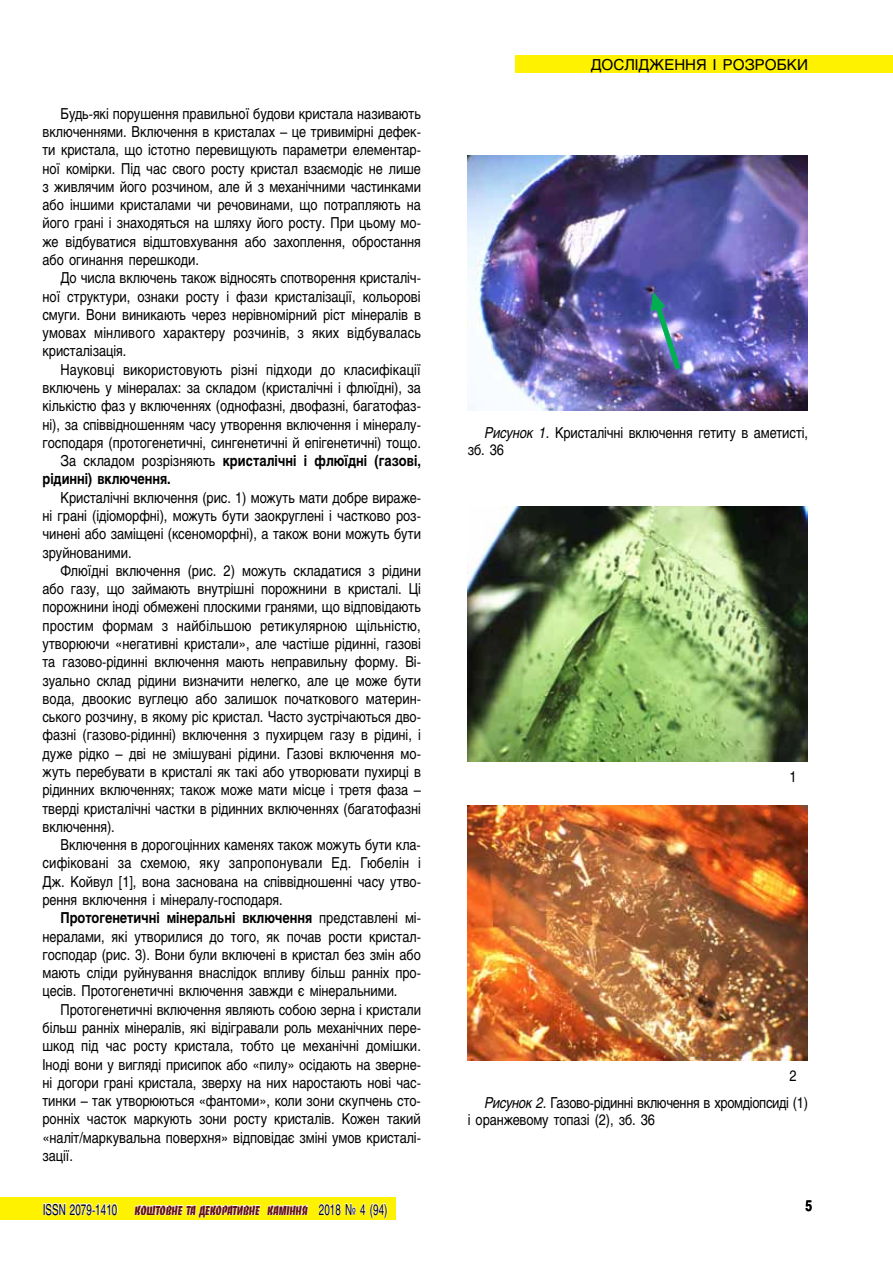
<style>
.page{position:relative;width:893px;height:1263px;background:#fff}
.page>*{position:absolute;margin:0;border:0;box-sizing:border-box;transform-origin:0 0}
.t1{font:15px/18.3px "Helios";letter-spacing:-.005em;color:#000;text-align:justify;scale:.85 1}
.t2{font:15px/16.5px "Helios";letter-spacing:-.025em;color:#000;scale:.85 1}
.t3{font:700 15px "Helios";letter-spacing:.005em;color:#000;scale:.85 1}
.t4{font:15px "Helios";letter-spacing:-.005em;color:#000}
.t5{font:700 15px "Helios";letter-spacing:.005em;color:#000;scale:.8 1}
.t6{font:13.5px "Banco Heavy C";color:#671316;scale:.8 1}
.s1{font-weight:400}
.s2{font-weight:700}
.s3{font-family:"Helios";font-size:15px;color:#000}
.s4{font-style:italic}
</style>
<div class="page">
<div style="left:0;top:1197px;width:395px;height:23px;background:#fff200"></div>
<svg style="left:134px;top:1204px;width:127px;height:14px"></svg>
<svg style="left:267px;top:1204px;width:41px;height:11px"></svg>
<svg style="left:318px;top:1203px;width:70px;height:15px"></svg>
<svg style="left:44px;top:1202px;width:74px;height:13px"></svg>
<div style="left:515px;top:55px;width:378px;height:17px;background:#fff200"></div>
<img style="left:468px;top:155px;width:340px;height:255px">
<img style="left:468px;top:507px;width:340px;height:255px">
<img style="left:468px;top:806px;width:340px;height:255px">
<img style="left:646px;top:290px;width:39px;height:81px">
<p class="t1" style="left:43px;top:104px;width:447px;text-indent:18px">Будь-які порушення правильної будови кристала називають включеннями. Включення в кристалах – це тривимірні дефек&shy;ти кристала, що істотно перевищують параметри елементар&shy;ної комірки. Під час свого росту кристал взаємодіє не лише з живлячим його розчином, але й з механічними частинками або іншими кристалами чи речовинами, що потрапляють на його грані і знаходяться на шляху його росту. При цьому мо&shy;же відбуватися відштовхування або захоплення, обростання або огинання перешкоди.</p>
<p class="t1" style="left:43px;top:269px;width:447px;text-indent:18px">До числа включень також відносять спотворення кристаліч&shy;ної структури, ознаки росту і фази кристалізації, кольорові смуги. Вони виникають через нерівномірний ріст мінералів в умовах мінливого характеру розчинів, з яких відбувалась кристалізація.</p>
<p class="t1" style="left:61px;top:360px;width:425px">Науковці використовують різні підходи до класифікації</p>
<p class="t1" style="left:43px;top:378px;width:447px">включень у мінералах: за складом (кристалічні і флюїдні), за</p>
<p class="t1" style="left:43px;top:397px;width:447px">кількістю фаз у включеннях (однофазні, двофазні, багатофаз-</p>
<p class="t1" style="left:43px;top:415px;width:447px">ні), за співвідношенням часу утворення включення і мінералу-</p>
<p class="t1" style="left:43px;top:433px;width:447px">господаря (протогенетичні, сингенетичні й епігенетичні) тощо.</p>
<p class="t3" style="left:61px;top:452px;width:426px"><span class="s1">За складом розрізняють</span> кристалічні i флюїдні (газові,</p>
<p class="t3" style="left:43px;top:470px;width:152px">рідинні) включення.</p>
<p class="t1" style="left:43px;top:488px;width:447px;text-indent:18px">Кристалічні включення (рис. 1) можуть мати добре вираже&shy;ні грані (ідіоморфні), можуть бути заокруглені і частково роз&shy;чинені або заміщені (ксеноморфні), а також вони можуть бути зруйнованими.</p>
<p class="t1" style="left:43px;top:561px;width:447px;text-indent:18px">Флюїдні включення (рис. 2) можуть складатися з рідини або газу, що займають внутрішні порожнини в кристалі. Ці порожнини іноді обмежені плоскими гранями, що відповідають простим формам з найбільшою ретикулярною щільністю, утворюючи «негативні кристали», але частіше рідинні, газові та газово-рідинні включення мають неправильну форму. Ві&shy;зуально склад рідини визначити нелегко, але це може бути вода, двоокис вуглецю або залишок початкового материн&shy;ського розчину, в якому ріс кристал. Часто зустрічаються дво&shy;фазні (газово-рідинні) включення з пухирцем газу в рідині, і дуже рідко – дві не змішувані рідини. Газові включення мо&shy;жуть перебувати в кристалі як такі або утворювати пухирці в рідинних включеннях; також може мати місце і третя фаза – тверді кристалічні частки в рідинних включеннях (багатофазні включення).</p>
<p class="t1" style="left:43px;top:835px;width:447px;text-indent:18px">Включення в дорогоцінних каменях також можуть бути кла&shy;сифіковані за схемою, яку запропонували Ед. Гюбелін і Дж. Койвул [1], вона заснована на співвідношенні часу утво&shy;рення включення і мінералу-господаря.</p>
<p class="t1" style="left:43px;top:909px;width:447px;text-indent:18px"><span class="s2">Протогенетичні мінеральні включення</span> представлені мі&shy;нералами, які утворилися до того, як почав рости кристал&shy;господар (рис. 3). Вони були включені в кристал без змін або мають сліди руйнування внаслідок впливу більш ранніх про&shy;цесів. Протогенетичні включення завжди є мінеральними.</p>
<p class="t1" style="left:43px;top:1000px;width:447px;text-indent:18px">Протогенетичні включення являють собою зерна і кристали більш ранніх мінералів, які відігравали роль механічних пере&shy;шкод під час росту кристала, тобто це механічні домішки.<br>Іноді вони у вигляді присипок або «пилу» осідають на зверне&shy;ні догори грані кристала, зверху на них наростають нові час&shy;тинки – так утворюються «фантоми», коли зони скупчень сто&shy;ронніх часток маркують зони росту кристалів. Кожен такий «наліт/маркувальна поверхня» відповідає зміні умов кристалі&shy;зації.</p>
<p class="t6" style="left:43px;top:1202px;width:432px"><span class="s3">ISSN 2079-1410</span> коштовне та декоративне каміння <span class="s3">2018 № 4 (94)</span></p>
<p class="t4" style="left:591px;top:55px;width:219px">ДОСЛІДЖЕННЯ І РОЗРОБКИ</p>
<p class="t1" style="left:468px;top:425px;width:402px;line-height:16.5px;text-indent:17px"><span class="s4">Рисунок 1.</span> Кристалічні включення гетиту в аметисті, зб. 36</p>
<p class="t1" style="left:789px;top:767px;width:10px">1</p>
<p class="t1" style="left:789px;top:1066px;width:10px">2</p>
<p class="t2" style="left:468px;top:1094px;width:402px;text-indent:17px"><span class="s4">Рисунок 2.</span> Газово-рідинні включення в хромдіопсиді (1) і оранжевому топазі (2), зб. 36</p>
<p class="t5" style="left:805px;top:1197px;width:10px">5</p>
</div>
